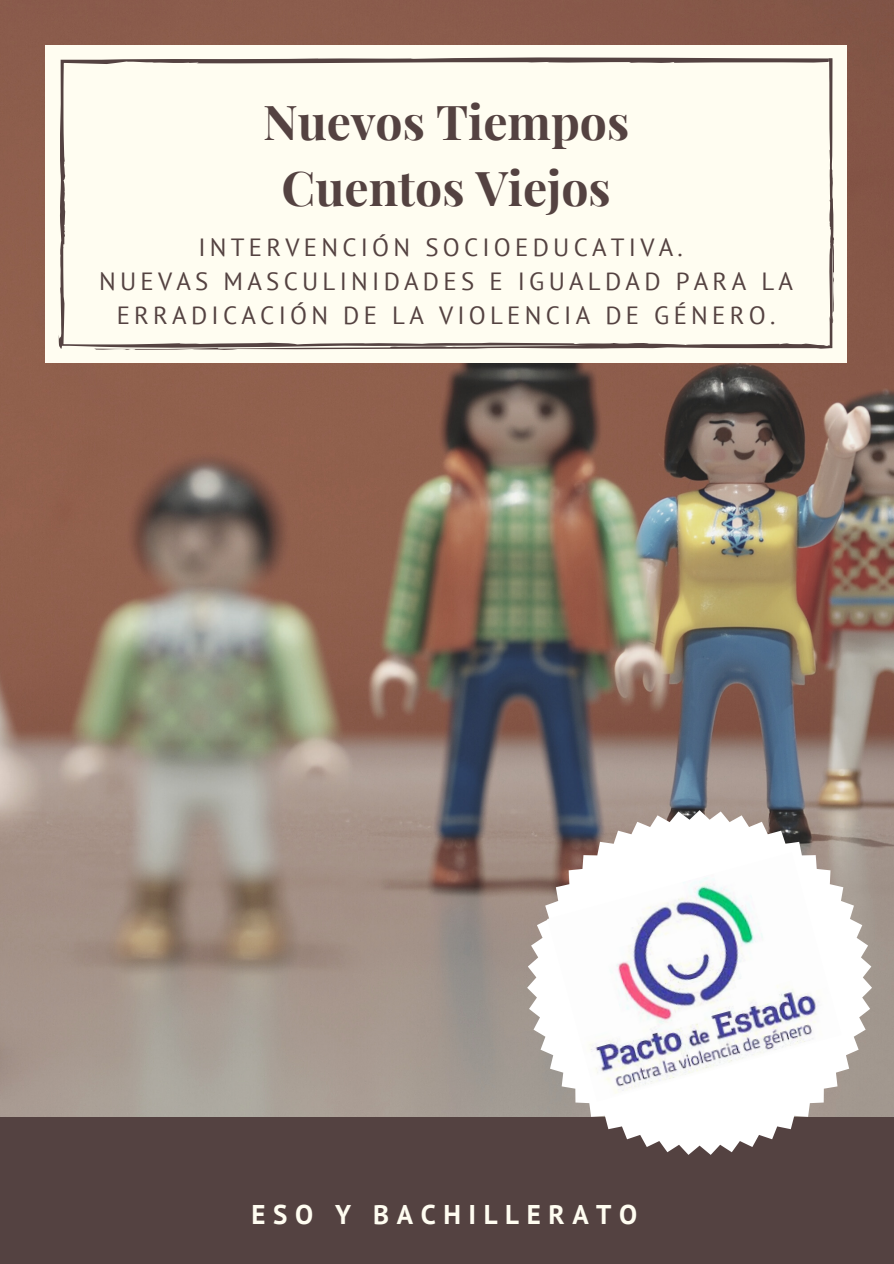
<style>
.page{position:relative;width:894px;height:1264px;background:#fff}
.page>*{position:absolute;margin:0;border:0;box-sizing:border-box;transform-origin:0 0}
.t1{font:700 48px/66.4px "Playfair Display";color:#544241;text-align:center}
.t2{font:700 27px "PT Sans";letter-spacing:.28em;color:#fffdf1}
.t3{font:24.9px/33.8px "PT Sans";letter-spacing:.17em;color:#544241;text-align:center}
</style>
<div class="page">
<img style="left:0;top:0;width:893px;height:1117px">
<div style="left:46px;top:45px;width:800px;height:318px;background:#fffdf1"></div>
<svg style="left:59px;top:57px;width:775px;height:293px"></svg>
<div style="left:0;top:1117px;width:893px;height:146px;background:#544241"></div>
<svg style="left:527px;top:810px;width:344px;height:344px"></svg>
<svg style="left:547px;top:829px;width:304px;height:303px"></svg>
<img style="left:547px;top:852px;width:294px;height:249px">
<h1 class="t1" style="left:263px;top:86px;width:367px">Nuevos Tiempos<br>Cuentos Viejos</h1>
<p class="t3" style="left:99px;top:230px;width:695px">INTERVENCIÓN SOCIOEDUCATIVA.<br>NUEVAS MASCULINIDADES E IGUALDAD PARA LA<br>ERRADICACIÓN DE LA VIOLENCIA DE GÉNERO.</p>
<p class="t2" style="left:251px;top:1196px;width:387px">ESO Y BACHILLERATO</p>
</div>
